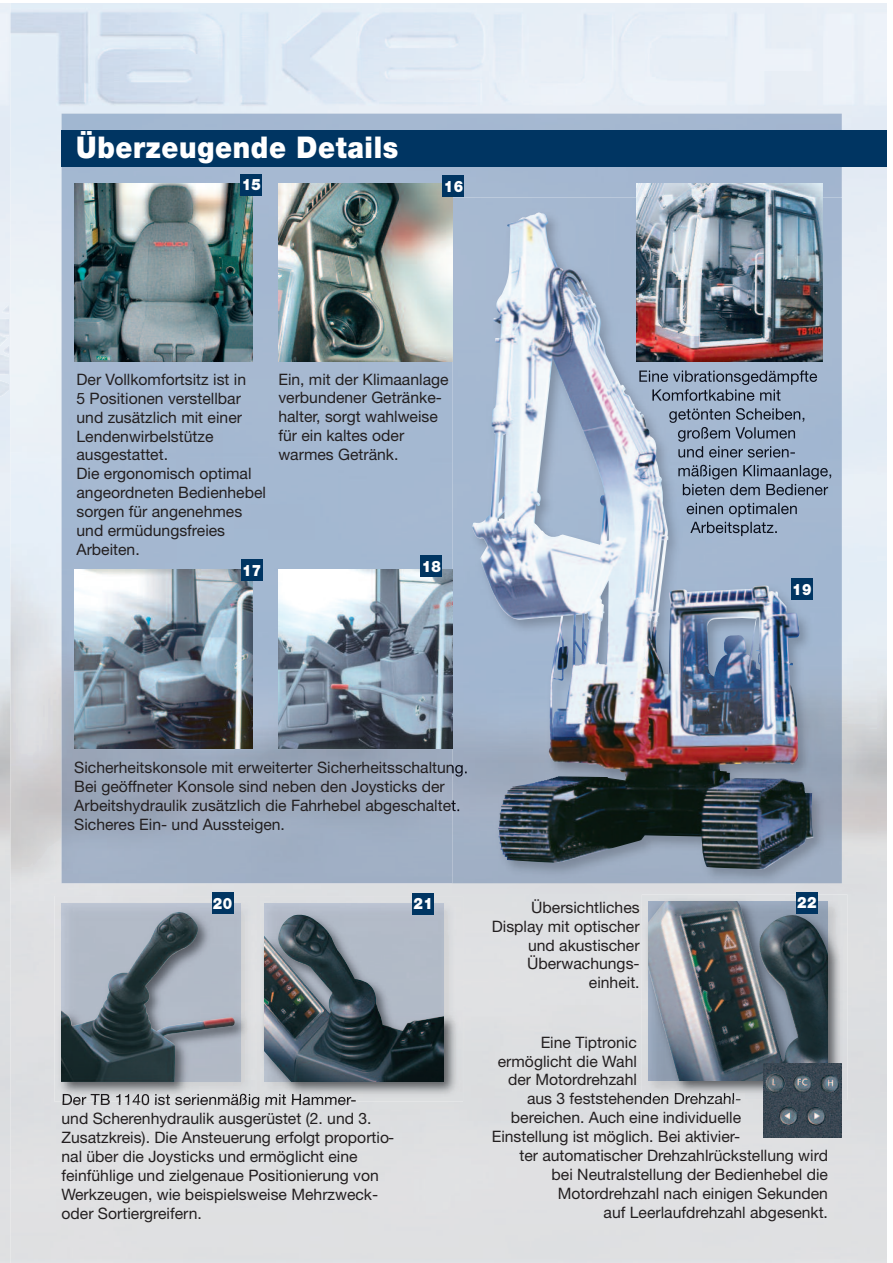
<style>
.page{position:relative;width:893px;height:1263px;background:#fff}
.page>*{position:absolute;margin:0;border:0;box-sizing:border-box;transform-origin:0 0}
.t1{font:30px "Helvetica Neue Black+XTSNVU";letter-spacing:.025em;color:#fff;scale:.9 1}
.t2{font:15.75px/18.9px "Helvetica Neue Roman+QYOXVV";color:#231f20}
.t3{font:15.75px "Helvetica Neue Black+XTSNVU";letter-spacing:.025em;color:#fff;scale:.9 1}
</style>
<div class="page">
<img style="left:0;top:3px;width:886px;height:1260px">
<h1 class="t1" style="left:76px;top:137px;width:359px">Überzeugende Details</h1>
<p class="t3" style="left:242px;top:179px;width:23px">15</p>
<p class="t3" style="left:444px;top:181px;width:23px">16</p>
<p class="t2" style="left:77px;top:371px;width:191px">Der Vollkomfortsitz ist in<br>5 Positionen verstellbar und zusätzlich mit einer<br>Lendenwirbelstütze ausgestattet.<br>Die ergonomisch optimal angeordneten Bedienhebel sorgen für angenehmes und ermüdungsfreies<br>Arbeiten.</p>
<p class="t2" style="left:278px;top:371px;width:172px">Ein, mit der Klimaanlage verbundener Getränke&shy;halter, sorgt wahlweise für ein kaltes oder warmes Getränk.</p>
<p class="t3" style="left:242px;top:565px;width:23px">17</p>
<p class="t3" style="left:422px;top:561px;width:23px">18</p>
<p class="t2" style="left:74px;top:760px;width:395px">Sicherheitskonsole mit erweiterter Sicherheitsschaltung.<br>Bei geöffneter Konsole sind neben den Joysticks der Arbeitshydraulik zusätzlich die Fahrhebel abgeschaltet.<br>Sicheres Ein- und Aussteigen.</p>
<p class="t3" style="left:792px;top:584px;width:23px">19</p>
<p class="t3" style="left:213px;top:898px;width:23px">20</p>
<p class="t3" style="left:414px;top:898px;width:23px">21</p>
<p class="t3" style="left:797px;top:897px;width:23px">22</p>
<p class="t2" style="left:492px;top:899px;width:149px;text-align:right">Übersichtliches<br>Display mit optischer und akustischer<br>Überwachungs&shy;einheit.</p>
<p class="t2" style="left:62px;top:1092px;width:334px">Der TB 1140 ist serienmäßig mit Hammer-<br>und Scherenhydraulik ausgerüstet (2. und 3.<br>Zusatzkreis). Die Ansteuerung erfolgt proportio&shy;nal über die Joysticks und ermöglicht eine feinfühlige und zielgenaue Positionierung von Werkzeugen, wie beispielsweise Mehrzweck&shy;oder Sortiergreifern.</p>
<p class="t2" style="left:541px;top:1034px;width:98px">Eine Tiptronic</p>
<p class="t2" style="left:498px;top:1053px;width:141px">ermöglicht die Wahl</p>
<p class="t2" style="left:508px;top:1072px;width:130px">der Motordrehzahl</p>
<p class="t2" style="left:527px;top:1091px;width:216px">aus 3 feststehenden Drehzahl-</p>
<p class="t2" style="left:511px;top:1110px;width:232px">bereichen. Auch eine individuelle</p>
<p class="t2" style="left:492px;top:1128px;width:250px">Einstellung ist möglich. Bei aktivier-</p>
<p class="t2" style="left:519px;top:1147px;width:310px">ter automatischer Drehzahlrückstellung wird</p>
<p class="t2" style="left:552px;top:1166px;width:278px">bei Neutralstellung der Bedienhebel die</p>
<p class="t2" style="left:558px;top:1185px;width:272px">Motordrehzahl nach einigen Sekunden</p>
<p class="t2" style="left:604px;top:1204px;width:226px">auf Leerlaufdrehzahl abgesenkt.</p>
</div>
